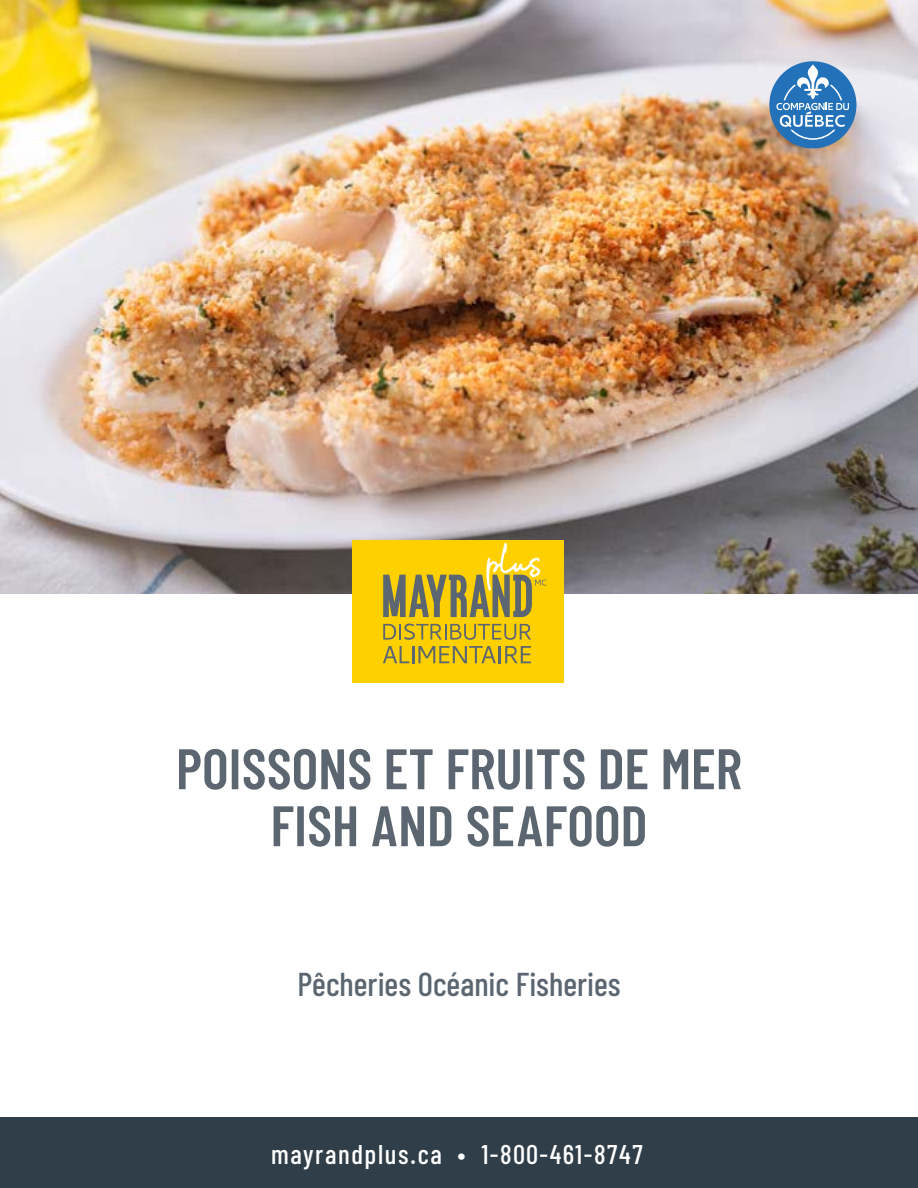
<style>
.page{position:relative;width:918px;height:1188px;background:#fff}
.page>*{position:absolute;margin:0;border:0;box-sizing:border-box;transform-origin:0 0}
.t1{font:600 57px/57px "Barlow Condensed";color:#5b6670;text-align:center}
.t2{font:500 33px "Barlow Condensed";color:#5b6670}
.t3{font:500 27px "Barlow Condensed";letter-spacing:.06em;color:#fff}
</style>
<div class="page">
<img style="left:0;top:0;width:918px;height:594px">
<div style="left:0;top:1118px;width:918px;height:70px;background:#303e49"></div>
<div style="left:769px;top:61px;width:87px;height:87px;background:#2372b9;border-radius:50%"></div>
<svg style="left:776px;top:64px;width:73px;height:76px"></svg>
<div style="left:352px;top:540px;width:211px;height:142px;background:#ffd000"></div>
<svg style="left:383px;top:624px;width:148px;height:16px"></svg>
<svg style="left:383px;top:646px;width:148px;height:17px"></svg>
<svg style="left:383px;top:543px;width:163px;height:74px"></svg>
<p class="t1" style="left:176px;top:739px;width:568px">POISSONS ET FRUITS DE MER<br>FISH AND SEAFOOD</p>
<p class="t2" style="left:297px;top:964px;width:325px">Pêcheries Océanic Fisheries</p>
<p class="t3" style="left:271px;top:1138px;width:373px">mayrandplus.ca • 1-800-461-8747</p>
</div>
